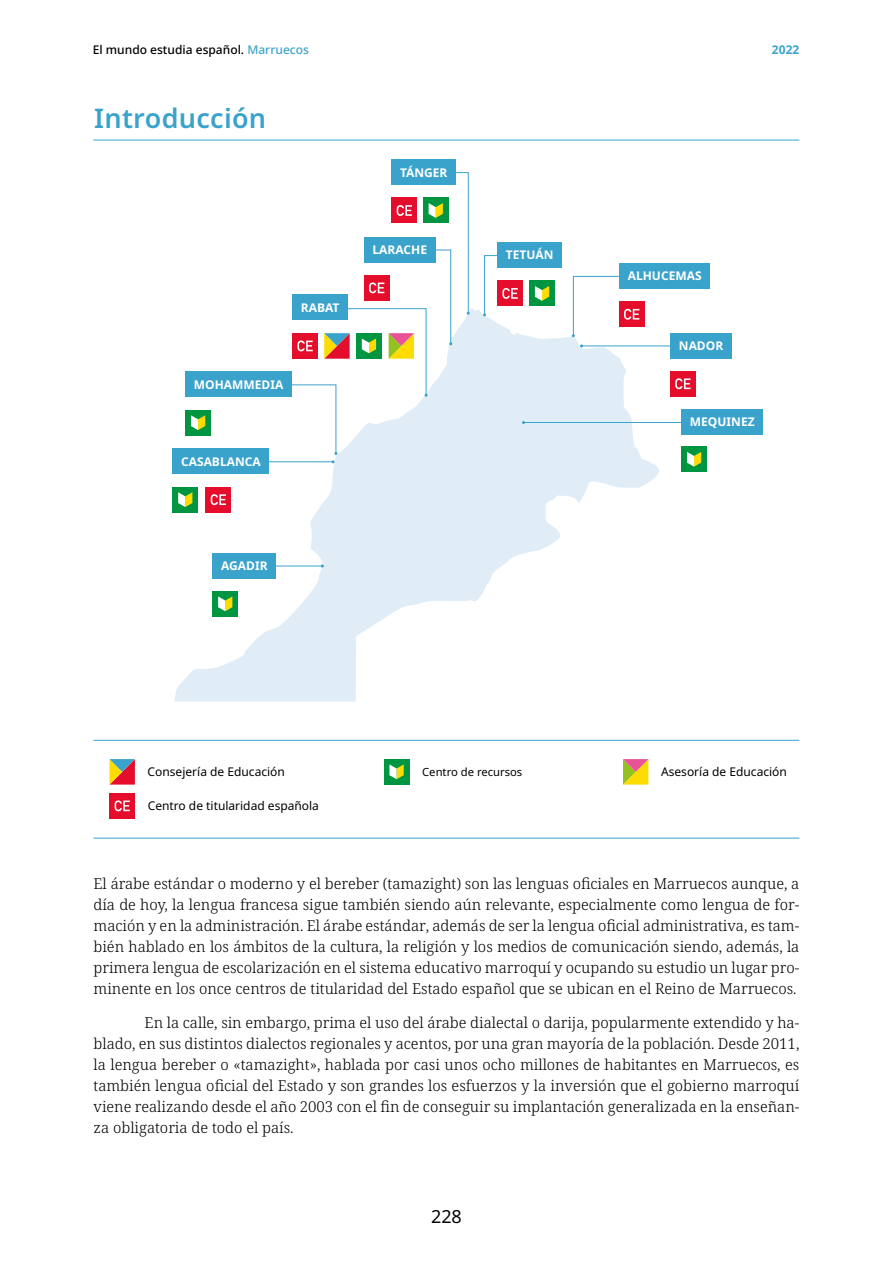
<style>
.page{position:relative;width:893px;height:1263px;background:#fff}
.page>*{position:absolute;margin:0;border:0;box-sizing:border-box;transform-origin:0 0}
.t1{font:600 27px "Noto Sans";letter-spacing:.01em;color:#3aa3cb}
.t2{font:18px "Noto Sans";color:#000}
.t3{font:300 15px/21px "Noto Serif";color:#000;text-align:justify}
.t4{font:700 12px "Noto Sans";color:#fff}
.t5{font:12px "Noto Sans";color:#000}
.t6{font:500 12px "Noto Sans";color:#000}
.t7{font:700 12px "Noto Sans";color:#3aa3cb}
.t8{font:11.25px "Noto Sans";color:#000}
.s1{color:#3aa3cb}
</style>
<div class="page">
<hr style="left:94px;top:140px;width:705px;height:1px;background:#3aa3cb">
<svg style="left:174px;top:302px;width:496px;height:400px"></svg>
<hr style="left:581px;top:346px;width:104px;height:1px;background:#3aa3cb">
<hr style="left:523px;top:422px;width:173px;height:1px;background:#3aa3cb">
<hr style="left:242px;top:566px;width:80px;height:1px;background:#3aa3cb">
<div style="left:670px;top:333px;width:62px;height:25px;background:#3aa3cb"></div>
<div style="left:681px;top:409px;width:82px;height:26px;background:#3aa3cb"></div>
<div style="left:619px;top:263px;width:91px;height:26px;background:#3aa3cb"></div>
<div style="left:497px;top:242px;width:65px;height:26px;background:#3aa3cb"></div>
<div style="left:213px;top:553px;width:63px;height:25px;background:#3aa3cb"></div>
<div style="left:173px;top:449px;width:96px;height:25px;background:#3aa3cb"></div>
<div style="left:185px;top:372px;width:107px;height:25px;background:#3aa3cb"></div>
<div style="left:392px;top:159px;width:64px;height:26px;background:#3aa3cb"></div>
<div style="left:213px;top:591px;width:25px;height:26px;background:#009641"></div>
<svg style="left:218px;top:596px;width:14px;height:15px"></svg>
<div style="left:173px;top:487px;width:25px;height:25px;background:#009641"></div>
<svg style="left:178px;top:492px;width:14px;height:15px"></svg>
<div style="left:185px;top:410px;width:26px;height:25px;background:#009641"></div>
<svg style="left:191px;top:415px;width:14px;height:15px"></svg>
<div style="left:529px;top:281px;width:26px;height:25px;background:#009641"></div>
<div style="left:681px;top:446px;width:26px;height:26px;background:#009641"></div>
<svg style="left:687px;top:452px;width:14px;height:15px"></svg>
<div style="left:206px;top:487px;width:25px;height:25px;background:#e40d2c"></div>
<svg style="left:211px;top:494px;width:15px;height:11px"></svg>
<div style="left:670px;top:371px;width:26px;height:25px;background:#e40d2c"></div>
<svg style="left:675px;top:378px;width:16px;height:11px"></svg>
<div style="left:619px;top:301px;width:25px;height:26px;background:#e40d2c"></div>
<svg style="left:572px;top:276px;width:67px;height:61px"></svg>
<svg style="left:483px;top:255px;width:66px;height:61px"></svg>
<svg style="left:265px;top:172px;width:205px;height:291px"></svg>
<div style="left:384px;top:759px;width:25px;height:26px;background:#009641"></div>
<svg style="left:389px;top:764px;width:15px;height:15px"></svg>
<hr style="left:94px;top:740px;width:705px;height:1px;background:#3aa3cb">
<hr style="left:94px;top:838px;width:705px;height:1px;background:#3aa3cb">
<svg style="left:109px;top:759px;width:26px;height:26px"></svg>
<svg style="left:623px;top:759px;width:25px;height:26px"></svg>
<div style="left:109px;top:793px;width:26px;height:26px;background:#e40d2c"></div>
<svg style="left:115px;top:800px;width:15px;height:11px"></svg>
<p class="t6" style="left:93px;top:42px;width:218px">El mundo estudia español. <span class="s1">Marruecos</span></p>
<p class="t7" style="left:772px;top:42px;width:29px">2022</p>
<h1 class="t1" style="left:94px;top:99px;width:174px">Introducción</h1>
<p class="t4" style="left:301px;top:299px;width:40px">RABAT</p>
<p class="t4" style="left:194px;top:376px;width:10px">MOHAMMEDIA</p>
<p class="t4" style="left:181px;top:453px;width:81px">CASABLANCA</p>
<p class="t4" style="left:400px;top:164px;width:49px">TÁNGER</p>
<p class="t4" style="left:372px;top:241px;width:56px">LARACHE</p>
<p class="t4" style="left:221px;top:557px;width:48px">AGADIR</p>
<p class="t4" style="left:506px;top:247px;width:49px">TETUÁN</p>
<p class="t4" style="left:628px;top:267px;width:75px">ALHUCEMAS</p>
<p class="t4" style="left:679px;top:337px;width:46px">NADOR</p>
<p class="t4" style="left:690px;top:413px;width:36px">MEQUINE</p>
<p class="t4" style="left:748px;top:413px;width:8px">Z</p>
<p class="t5" style="left:148px;top:763px;width:139px">Consejería de Educación</p>
<p class="t8" style="left:422px;top:764px;width:102px">Centro de recursos</p>
<p class="t5" style="left:661px;top:763px;width:127px">Asesoría de Educación</p>
<p class="t5" style="left:148px;top:797px;width:173px">Centro de titularidad española</p>
<p class="t3" style="left:94px;top:874px;width:707px">El árabe estándar o moderno y el bereber (tamazight) son las lenguas oficiales en Marruecos aunque, a día de hoy, la lengua francesa sigue también siendo aún relevante, especialmente como lengua de for&shy;mación y en la administración. El árabe estándar, además de ser la lengua oficial administrativa, es tam&shy;bién hablado en los ámbitos de la cultura, la religión y los medios de comunicación siendo, además, la primera lengua de escolarización en el sistema educativo marroquí y ocupando su estudio un lugar pro&shy;minente en los once centros de titularidad del Estado español que se ubican en el Reino de Marruecos.</p>
<p class="t3" style="left:94px;top:1012px;width:707px;text-indent:51px">En la calle, sin embargo, prima el uso del árabe dialectal o darija, popularmente extendido y ha&shy;blado, en sus distintos dialectos regionales y acentos, por una gran mayoría de la población. Desde 2011, la lengua bereber o «tamazight», hablada por casi unos ocho millones de habitantes en Marruecos, es también lengua oficial del Estado y son grandes los esfuerzos y la inversión que el gobierno marroquí viene realizando desde el año 2003 con el fin de conseguir su implantación generalizada en la enseñan&shy;za obligatoria de todo el país.</p>
<p class="t2" style="left:431px;top:1204px;width:32px">228</p>
</div>
